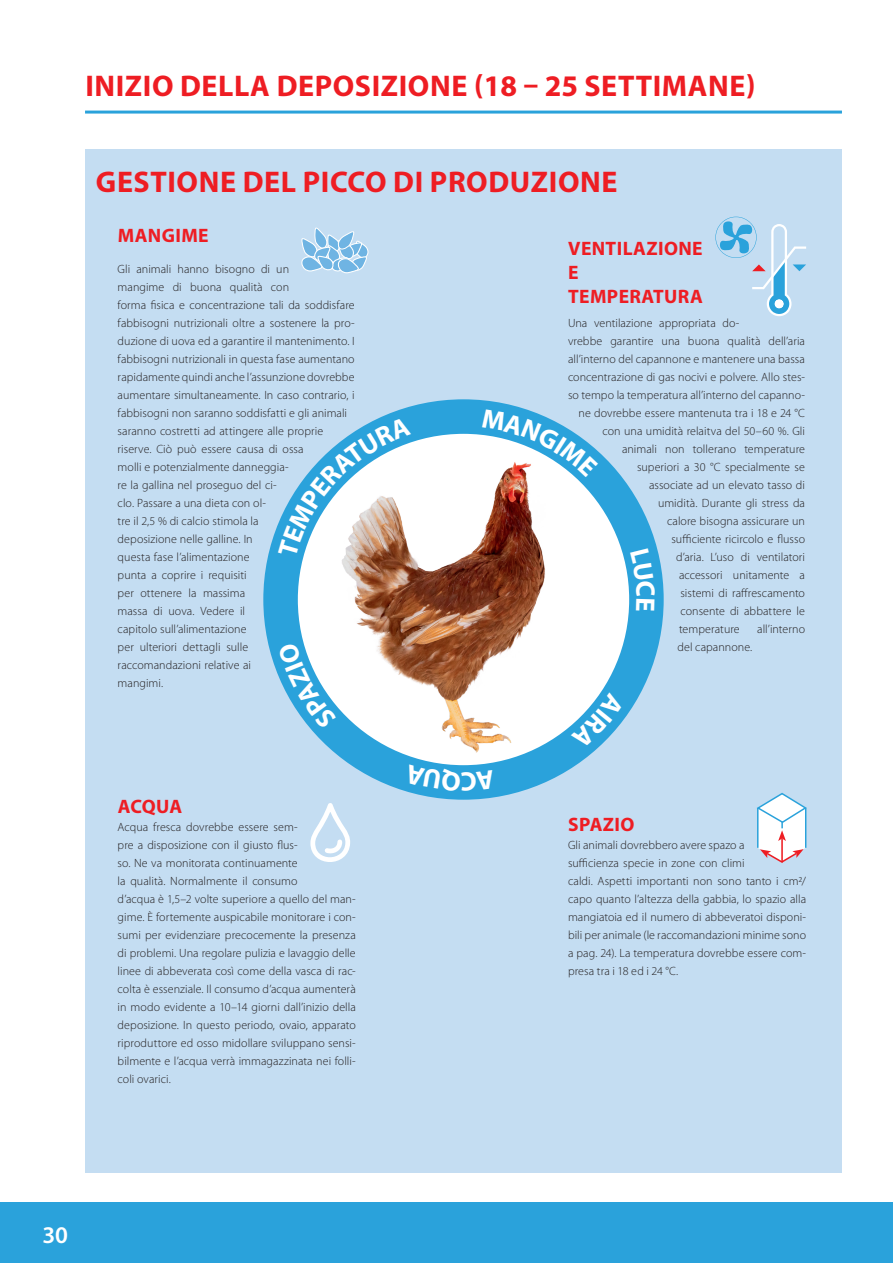
<style>
.page{position:relative;width:893px;height:1263px;background:#fff}
.page>*{position:absolute;margin:0;border:0;box-sizing:border-box;transform-origin:0 0}
.t1{font:700 30px "Myriad Pro";letter-spacing:.02em;color:#ee1d23}
.t2{font:600 24px "Myriad Pro";color:#fff}
.t3{font:700 19.5px/24px "Myriad Pro";letter-spacing:.02em;color:#ee1d23}
.t4{font:300 12px/18px "Myriad Pro";letter-spacing:.005em;color:#231f20}
</style>
<div class="page">
<div style="left:0;top:1203px;width:893px;height:60px;background:#2aa2db"></div>
<hr style="left:85px;top:111px;width:757px;height:3px;background:#2aa2db">
<div style="left:85px;top:149px;width:757px;height:1024px;background:#c4ddf2"></div>
<svg style="left:301px;top:227px;width:68px;height:47px"></svg>
<svg style="left:310px;top:803px;width:40px;height:59px"></svg>
<svg style="left:715px;top:217px;width:91px;height:99px"></svg>
<svg style="left:757px;top:792px;width:50px;height:71px"></svg>
<svg style="left:281px;top:417px;width:365px;height:365px;background:#ddf0f9"></svg>
<div style="left:263px;top:399px;width:401px;height:401px;border:34px solid #2aa2db;border-radius:50%"></div>
<img style="left:330px;top:449px;width:232px;height:313px">
<svg style="left:482px;top:409px;width:116px;height:68px"></svg>
<div style="left:630px;top:549px;width:25px;height:62px;background:#2aa2db"></div>
<svg style="left:571px;top:693px;width:53px;height:56px;background:#63b9e4"></svg>
<div style="left:404px;top:764px;width:91px;height:27px;background:#2aa2db"></div>
<svg style="left:278px;top:642px;width:59px;height:87px"></svg>
<svg style="left:278px;top:417px;width:133px;height:140px"></svg>
<h1 class="t1" style="left:85px;top:69px;width:672px">INIZIO DELLA DEPOSIZIONE (18 – 25 SETTIMANE)</h1>
<h1 class="t1" style="left:96px;top:165px;width:523px">GESTIONE DEL PICCO DI PRODUZIONE</h1>
<h3 class="t3" style="left:118px;top:224px;width:92px">MANGIME</h3>
<p class="t4" style="left:118px;top:259px;width:239px">Gli animali hanno bisogno di un<br>mangime di buona qualità con<br>forma fisica e concentrazione tali da soddisfare fabbisogni nutrizionali oltre a sostenere la pro&shy;duzione di uova ed a garantire il mantenimento. I fabbisogni nutrizionali in questa fase aumentano rapidamente quindi anche l’assunzione dovrebbe aumentare simultaneamente. In caso contrario, i fabbisogni non saranno soddisfatti e gli animali saranno costretti ad attingere alle proprie riserve. Ciò può essere causa di ossa<br>molli e potenzialmente danneggia-<br>re la gallina nel proseguo del ci-<br>clo. Passare a una dieta con ol-<br>tre il 2,5 % di calcio stimola la<br>deposizione nelle galline. In<br>questa fase l’alimentazione<br>punta a coprire i requisiti<br>per ottenere la massima<br>massa di uova. Vedere il<br>capitolo sull’alimentazione<br>per ulteriori dettagli sulle<br>raccomandazioni relative ai<br>mangimi.</p>
<h3 class="t3" style="left:568px;top:236px;width:136px">VENTILAZIONE<br>E<br>TEMPERATURA</h3>
<p class="t4" style="left:568px;top:313px;width:173px">Una ventilazione appropriata do-</p>
<p class="t4" style="left:568px;top:331px;width:239px">vrebbe garantire una buona qualità dell’aria</p>
<p class="t4" style="left:568px;top:349px;width:239px">all’interno del capannone e mantenere una bassa</p>
<p class="t4" style="left:568px;top:367px;width:238px">concentrazione di gas nocivi e polvere. Allo stes-</p>
<p class="t4" style="left:568px;top:385px;width:238px">so tempo la temperatura all’interno del capanno-</p>
<p class="t4" style="left:578px;top:403px;width:228px">ne dovrebbe essere mantenuta tra i 18 e 24 °C</p>
<p class="t4" style="left:602px;top:421px;width:204px">con una umidità relaitva del 50–60 %. Gli</p>
<p class="t4" style="left:622px;top:439px;width:185px">animali non tollerano temperature</p>
<p class="t4" style="left:637px;top:457px;width:170px">superiori a 30 °C specialmente se</p>
<p class="t4" style="left:649px;top:475px;width:157px">associate ad un elevato tasso di</p>
<p class="t4" style="left:658px;top:493px;width:149px">umidità. Durante gli stress da</p>
<p class="t4" style="left:667px;top:511px;width:139px">calore bisogna assicurare un</p>
<p class="t4" style="left:671px;top:529px;width:135px">sufficiente ricircolo e flusso</p>
<p class="t4" style="left:676px;top:547px;width:130px">d’aria. L’uso di ventilatori</p>
<p class="t4" style="left:679px;top:565px;width:128px">accessori unitamente a</p>
<p class="t4" style="left:680px;top:583px;width:126px">sistemi di raffrescamento</p>
<p class="t4" style="left:680px;top:601px;width:126px">consente di abbattere le</p>
<p class="t4" style="left:679px;top:619px;width:62px">temperature</p>
<p class="t4" style="left:757px;top:619px;width:49px">all’interno</p>
<p class="t4" style="left:677px;top:637px;width:76px">del capannone.</p>
<h3 class="t3" style="left:118px;top:794px;width:66px">ACQUA</h3>
<p class="t4" style="left:118px;top:817px;width:240px">Acqua fresca dovrebbe essere sem-<br>pre a disposizione con il giusto flus-<br>so. Ne va monitorata continuamente<br>la qualità. Normalmente il consumo<br>d’acqua è 1,5–2 volte superiore a quello del man&shy;gime. È fortemente auspicabile monitorare i con&shy;sumi per evidenziare precocemente la presenza di problemi. Una regolare pulizia e lavaggio delle linee di abbeverata così come della vasca di rac&shy;colta è essenziale. Il consumo d’acqua aumenterà in modo evidente a 10–14 giorni dall’inizio della deposizione. In questo periodo, ovaio, apparato riproduttore ed osso midollare sviluppano sensi&shy;bilmente e l’acqua verrà immagazzinata nei folli&shy;coli ovarici.</p>
<h3 class="t3" style="left:568px;top:812px;width:68px">SPAZIO</h3>
<p class="t4" style="left:568px;top:835px;width:240px">Gli animali dovrebbero avere spazo a<br>sufficienza specie in zone con climi<br>caldi. Aspetti importanti non sono tanto i cm2/ capo quanto l’altezza della gabbia, lo spazio alla mangiatoia ed il numero di abbeveratoi disponi&shy;bili per animale (le raccomandazioni minime sono a pag. 24). La temperatura dovrebbe essere com&shy;presa tra i 18 ed i 24 °C.</p>
<h2 class="t2" style="left:43px;top:1220px;width:27px">30</h2>
</div>
